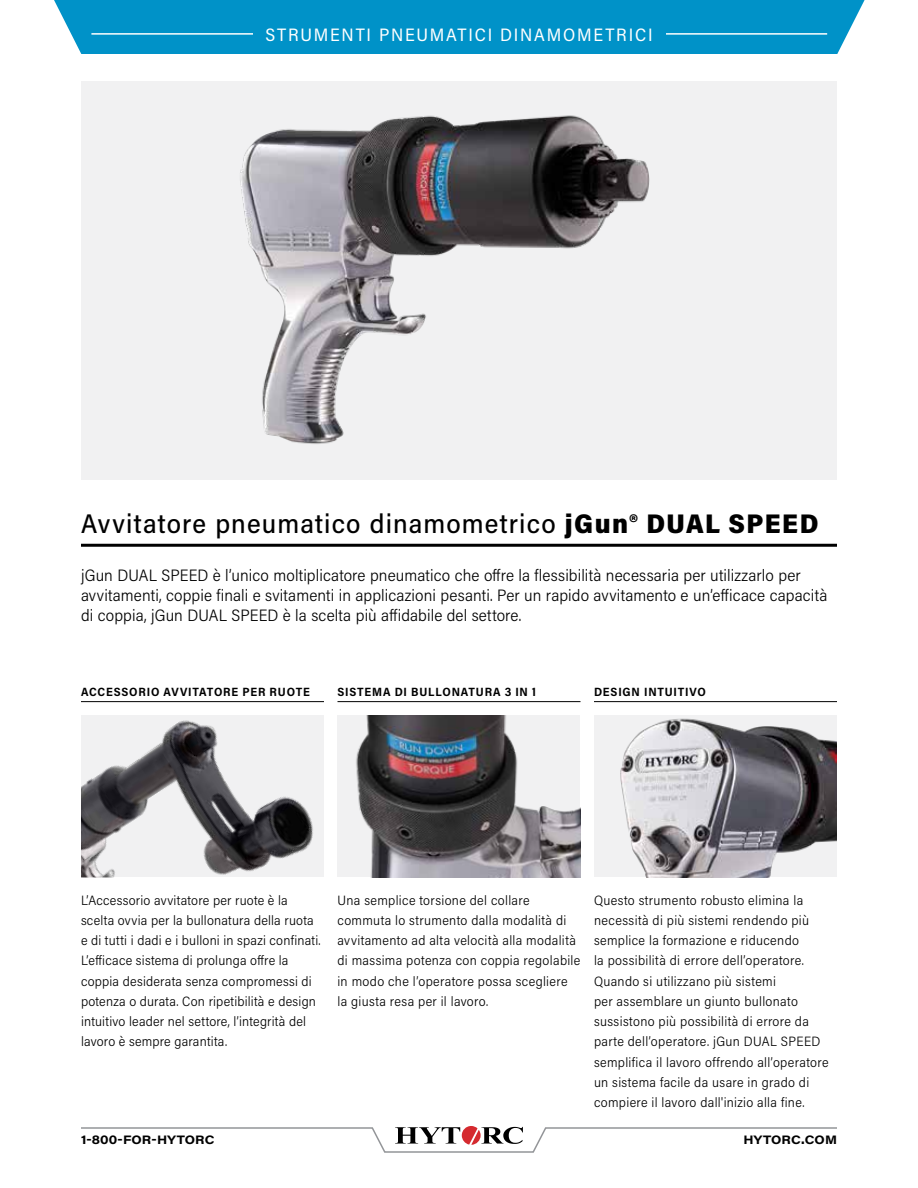
<style>
.page{position:relative;width:918px;height:1188px;background:#fff}
.page>*{position:absolute;margin:0;border:0;box-sizing:border-box;transform-origin:0 0}
.t1{font:500 27px "Acumin Pro Semi Cond";letter-spacing:.04em;color:#000}
.t2{font:18px "Acumin Pro Semi Cond";letter-spacing:.1em;color:#fff}
.t3{font:300 16.5px/20.2px "Acumin Pro Semi Cond";letter-spacing:.005em;color:#000}
.t4{font:300 13.5px/20.2px "Acumin Pro Semi Cond";letter-spacing:.025em;color:#000}
.t5{font:700 12px "Acumin Pro Semi Cond";letter-spacing:.065em;color:#000}
.t6{font:700 12px "Acumin Pro Wide";letter-spacing:.005em;color:#000}
.s1{font-weight:900}
</style>
<div class="page">
<svg style="left:81px;top:1126px;width:756px;height:27px"></svg>
<div style="left:54px;top:0;width:811px;height:54px;background:#0092c8"></div>
<hr style="left:91px;top:33px;width:736px;height:2px;background:#fff">
<div style="left:253px;top:27px;width:412px;height:13px;background:#0092c8"></div>
<img style="left:81px;top:81px;width:756px;height:398px">
<hr style="left:81px;top:701px;width:243px;height:1px;background:#000">
<hr style="left:338px;top:701px;width:242px;height:1px;background:#000">
<hr style="left:594px;top:701px;width:243px;height:1px;background:#000">
<img style="left:594px;top:716px;width:243px;height:162px">
<img style="left:338px;top:716px;width:242px;height:162px">
<img style="left:81px;top:716px;width:243px;height:162px">
<hr style="left:81px;top:544px;width:756px;height:3px;background:#000">
<h2 class="t2" style="left:265px;top:22px;width:389px">STRUMENTI PNEUMATICI DINAMOMETRICI</h2>
<h1 class="t1" style="left:81px;top:505px;width:739px">Avvitatore pneumatico dinamometrico <span class="s1">jGun® DUAL SPEED</span></h1>
<p class="t3" style="left:81px;top:564px;width:748px">jGun DUAL SPEED è l’unico moltiplicatore pneumatico che offre la flessibilità necessaria per utilizzarlo per avvitamenti, coppie finali e svitamenti in applicazioni pesanti. Per un rapido avvitamento e un’efficace capacità di coppia, jGun DUAL SPEED è la scelta più affidabile del settore.</p>
<p class="t5" style="left:81px;top:683px;width:230px">ACCESSORIO AVVITATORE PER RUOTE</p>
<p class="t5" style="left:338px;top:683px;width:200px">SISTEMA DI BULLONATURA 3 IN 1</p>
<p class="t5" style="left:594px;top:683px;width:113px">DESIGN INTUITIVO</p>
<p class="t4" style="left:81px;top:889px;width:241px">L’Accessorio avvitatore per ruote è la scelta ovvia per la bullonatura della ruota e di tutti i dadi e i bulloni in spazi confinati.<br>L’efficace sistema di prolunga offre la coppia desiderata senza compromessi di potenza o durata. Con ripetibilità e design intuitivo leader nel settore, l’integrità del lavoro è sempre garantita.</p>
<p class="t4" style="left:338px;top:889px;width:244px">Una semplice torsione del collare commuta lo strumento dalla modalità di avvitamento ad alta velocità alla modalità di massima potenza con coppia regolabile in modo che l’operatore possa scegliere la giusta resa per il lavoro.</p>
<p class="t4" style="left:594px;top:889px;width:236px">Questo strumento robusto elimina la necessità di più sistemi rendendo più semplice la formazione e riducendo<br>la possibilità di errore dell’operatore.<br>Quando si utilizzano più sistemi<br>per assemblare un giunto bullonato sussistono più possibilità di errore da parte dell’operatore. jGun DUAL SPEED semplifica il lavoro offrendo all’operatore un sistema facile da usare in grado di compiere il lavoro dall'inizio alla fine.</p>
<p class="t6" style="left:81px;top:1131px;width:135px">1-800-FOR-HYTORC</p>
<p class="t6" style="left:743px;top:1131px;width:95px">HYTORC.COM</p>
</div>
